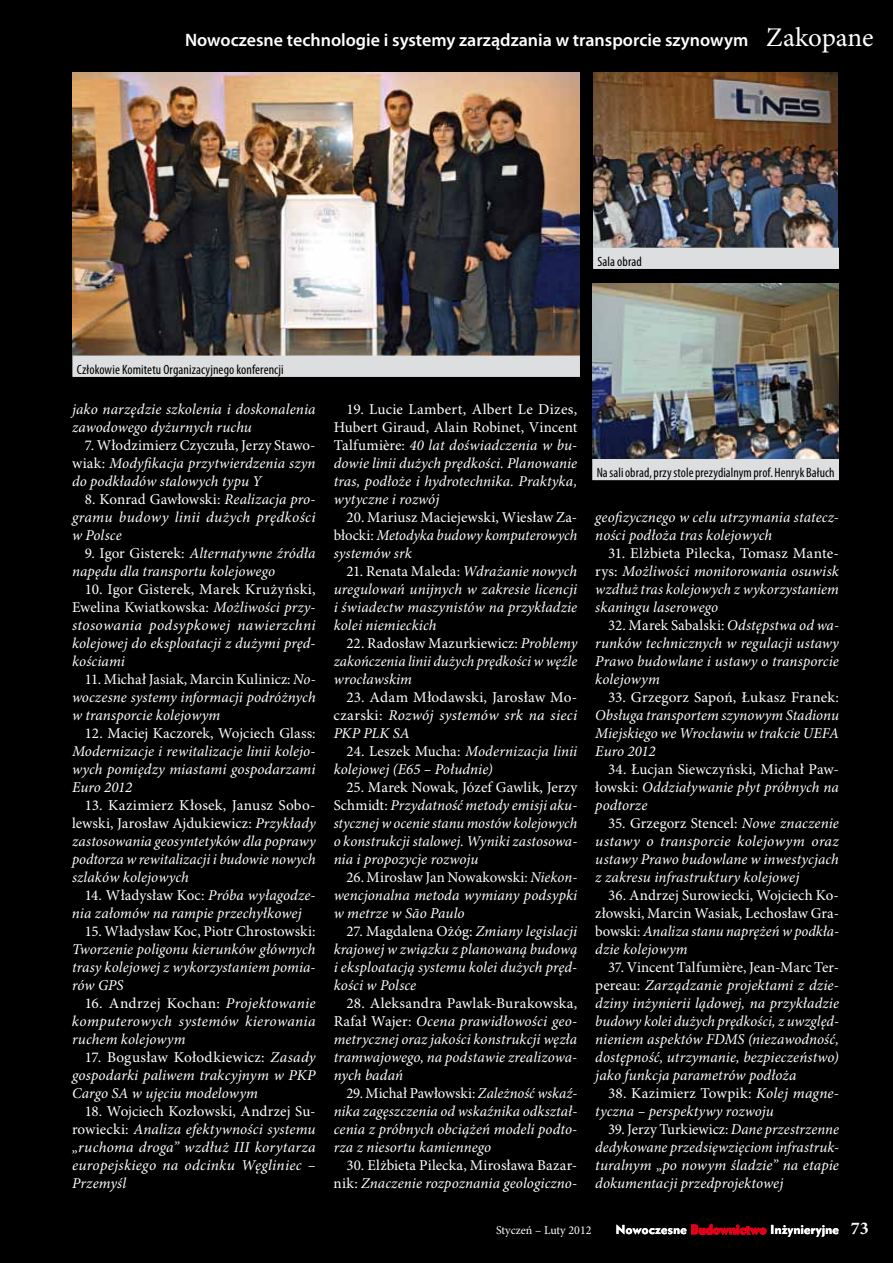
<style>
.page{position:relative;width:893px;height:1263px;background:#000}
.page>*{position:absolute;margin:0;border:0;box-sizing:border-box;transform-origin:0 0}
.t1{font:600 18px "Myriad Pro";color:#fff}
.t2{font:italic 15px/18px "Minion Pro";letter-spacing:.005em;color:#fff;text-align:justify}
.t3{font:15px/18px "Minion Pro";letter-spacing:.005em;color:#fff;text-align:justify}
.t4{font:condensed 13.5px "Myriad Pro";letter-spacing:.005em;color:#000}
.t5{font:12px "Geometr 415 Blk PL";color:#fff}
.t6{font:12px "Minion Pro";color:#fff}
.s1{font-family:"Minion Pro";font-weight:400;font-size:27px}
.s2{font-style:normal}
.s3{font-style:italic}
.s4{color:#e2001a}
.s5{font-family:"Minion Pro";font-weight:700;font-size:18px}
</style>
<div class="page">
<svg style="left:617px;top:1224px;width:222px;height:13px"></svg>
<img style="left:73px;top:73px;width:507px;height:283px">
<div style="left:73px;top:356px;width:507px;height:21px;background:#dddedf"></div>
<img style="left:592px;top:283px;width:247px;height:176px">
<img style="left:593px;top:72px;width:244px;height:176px">
<div style="left:592px;top:459px;width:247px;height:21px;background:#dddedf"></div>
<div style="left:593px;top:248px;width:246px;height:21px;background:#dddedf"></div>
<p class="t1" style="left:185px;top:30px;width:690px">Nowoczesne technologie i systemy zarządzania w transporcie szynowym <span class="s1">Zakopane</span></p>
<p class="t4" style="left:598px;top:254px;width:46px">Sala obrad</p>
<p class="t4" style="left:77px;top:362px;width:208px">Człokowie Komitetu Organizacyjnego konferencji</p>
<p class="t2" style="left:72px;top:401px;width:245px">jako narzędzie szkolenia i doskonalenia zawodowego dyżurnych ruchu</p>
<p class="t2" style="left:72px;top:437px;width:245px;text-indent:13px"><span class="s2">7. Włodzimierz Czyczuła, Jerzy Stawo&shy;wiak:</span> Modyfikacja przytwierdzenia szyn do podkładów stalowych typu Y</p>
<p class="t2" style="left:72px;top:491px;width:245px;text-indent:13px"><span class="s2">8. Konrad Gawłowski:</span> Realizacja pro&shy;gramu budowy linii dużych prędkości w Polsce</p>
<p class="t2" style="left:72px;top:545px;width:245px;text-indent:13px"><span class="s2">9. Igor Gisterek:</span> Alternatywne źródła napędu dla transportu kolejowego</p>
<p class="t2" style="left:72px;top:581px;width:245px;text-indent:13px"><span class="s2">10. Igor Gisterek, Marek Krużyński, Ewelina Kwiatkowska:</span> Możliwości przy&shy;stosowania podsypkowej nawierzchni kolejowej do eksploatacji z dużymi pręd&shy;kościami</p>
<p class="t2" style="left:72px;top:671px;width:245px;text-indent:13px"><span class="s2">11. Michał Jasiak, Marcin Kulinicz:</span> No&shy;woczesne systemy informacji podróżnych w transporcie kolejowym</p>
<p class="t3" style="left:85px;top:725px;width:232px">12. Maciej Kaczorek, Wojciech Glass:</p>
<p class="t2" style="left:72px;top:743px;width:245px">Modernizacje i rewitalizacje linii kolejo&shy;wych pomiędzy miastami gospodarzami Euro 2012</p>
<p class="t2" style="left:72px;top:797px;width:245px;text-indent:13px"><span class="s2">13. Kazimierz Kłosek, Janusz Sobo&shy;lewski, Jarosław Ajdukiewicz:</span> Przykłady zastosowania geosyntetyków dla poprawy podtorza w rewitalizacji i budowie nowych szlaków kolejowych</p>
<p class="t2" style="left:72px;top:887px;width:245px;text-indent:13px"><span class="s2">14. Władysław Koc:</span> Próba wyłagodze&shy;nia załomów na rampie przechyłkowej</p>
<p class="t3" style="left:85px;top:923px;width:232px">15. Władysław Koc, Piotr Chrostowski:</p>
<p class="t2" style="left:72px;top:941px;width:245px">Tworzenie poligonu kierunków głównych trasy kolejowej z wykorzystaniem pomia&shy;rów GPS</p>
<p class="t2" style="left:72px;top:995px;width:245px;text-indent:13px"><span class="s2">16. Andrzej Kochan:</span> Projektowanie komputerowych systemów kierowania ruchem kolejowym</p>
<p class="t2" style="left:72px;top:1049px;width:245px;text-indent:13px"><span class="s2">17. Bogusław Kołodkiewicz:</span> Zasady gospodarki paliwem trakcyjnym w PKP Cargo SA w ujęciu modelowym</p>
<p class="t2" style="left:72px;top:1103px;width:245px;text-indent:13px"><span class="s2">18. Wojciech Kozłowski, Andrzej Su&shy;rowiecki:</span> Analiza efektywności systemu „ruchoma droga” wzdłuż III korytarza europejskiego na odcinku Węgliniec – Przemyśl</p>
<p class="t2" style="left:334px;top:401px;width:245px;text-indent:13px"><span class="s2">19. Lucie Lambert, Albert Le Dizes, Hubert Giraud, Alain Robinet, Vincent Talfumière:</span> 40 lat doświadczenia w bu&shy;dowie linii dużych prędkości. Planowanie tras, podłoże i hydrotechnika. Praktyka, wytyczne i rozwój</p>
<p class="t3" style="left:334px;top:509px;width:245px;text-indent:13px">20. Mariusz Maciejewski, Wiesław Za&shy;błocki: <span class="s3">Metodyka budowy komputerowych systemów srk</span></p>
<p class="t2" style="left:334px;top:563px;width:245px;text-indent:13px"><span class="s2">21. Renata Maleda:</span> Wdrażanie nowych uregulowań unijnych w zakresie licencji i świadectw maszynistów na przykładzie kolei niemieckich</p>
<p class="t2" style="left:334px;top:635px;width:245px;text-indent:13px"><span class="s2">22. Radosław Mazurkiewicz:</span> Problemy zakończenia linii dużych prędkości w węźle wrocławskim</p>
<p class="t3" style="left:334px;top:689px;width:245px;text-indent:13px">23. Adam Młodawski, Jarosław Mo&shy;czarski: <span class="s3">Rozwój systemów srk na sieci PKP PLK SA</span></p>
<p class="t2" style="left:334px;top:743px;width:245px;text-indent:13px"><span class="s2">24. Leszek Mucha:</span> Modernizacja linii kolejowej (E65 – Południe)</p>
<p class="t2" style="left:334px;top:779px;width:245px;text-indent:13px"><span class="s2">25. Marek Nowak, Józef Gawlik, Jerzy Schmidt:</span> Przydatność metody emisji aku&shy;stycznej w ocenie stanu mostów kolejowych o konstrukcji stalowej. Wyniki zastosowa&shy;nia i propozycje rozwoju</p>
<p class="t2" style="left:334px;top:869px;width:245px;text-indent:13px"><span class="s2">26. Mirosław Jan Nowakowski:</span> Niekon&shy;wencjonalna metoda wymiany podsypki w metrze w São Paulo</p>
<p class="t2" style="left:334px;top:923px;width:245px;text-indent:13px"><span class="s2">27. Magdalena Ożóg:</span> Zmiany legislacji krajowej w związku z planowaną budową i eksploatacją systemu kolei dużych pręd&shy;kości w Polsce</p>
<p class="t2" style="left:334px;top:995px;width:245px;text-indent:13px"><span class="s2">28. Aleksandra Pawlak-Burakowska, Rafał Wajer:</span> Ocena prawidłowości geo&shy;metrycznej oraz jakości konstrukcji węzła tramwajowego, na podstawie zrealizowa&shy;nych badań</p>
<p class="t2" style="left:334px;top:1085px;width:245px;text-indent:13px"><span class="s2">29. Michał Pawłowski:</span> Zależność wskaź&shy;nika zagęszczenia od wskaźnika odkształ&shy;cenia z próbnych obciążeń modeli podto&shy;rza z niesortu kamiennego</p>
<p class="t3" style="left:334px;top:1157px;width:245px;text-align:right">30. Elżbieta Pilecka, Mirosława Bazar&shy;nik: <span class="s3">Znaczenie rozpoznania geologiczno-</span></p>
<p class="t4" style="left:597px;top:465px;width:239px">Na sali obrad, przy stole prezydialnym prof. Henryk Bałuch</p>
<p class="t2" style="left:595px;top:509px;width:245px">geofizycznego w celu utrzymania statecz&shy;ności podłoża tras kolejowych</p>
<p class="t2" style="left:595px;top:545px;width:245px;text-indent:13px"><span class="s2">31. Elżbieta Pilecka, Tomasz Mante&shy;rys:</span> Możliwości monitorowania osuwisk wzdłuż tras kolejowych z wykorzystaniem skaningu laserowego</p>
<p class="t2" style="left:595px;top:617px;width:245px;text-indent:13px"><span class="s2">32. Marek Sabalski:</span> Odstępstwa od wa&shy;runków technicznych w regulacji ustawy Prawo budowlane i ustawy o transporcie kolejowym</p>
<p class="t3" style="left:608px;top:689px;width:232px">33. Grzegorz Sapoń, Łukasz Franek:</p>
<p class="t2" style="left:595px;top:707px;width:245px">Obsługa transportem szynowym Stadionu Miejskiego we Wrocławiu w trakcie UEFA Euro 2012</p>
<p class="t3" style="left:595px;top:761px;width:245px;text-indent:13px">34. Łucjan Siewczyński, Michał Paw&shy;łowski: <span class="s3">Oddziaływanie płyt próbnych na podtorze</span></p>
<p class="t2" style="left:595px;top:815px;width:245px;text-indent:13px"><span class="s2">35. Grzegorz Stencel:</span> Nowe znaczenie ustawy o transporcie kolejowym oraz ustawy Prawo budowlane w inwestycjach z zakresu infrastruktury kolejowej</p>
<p class="t3" style="left:595px;top:887px;width:245px;text-indent:13px">36. Andrzej Surowiecki, Wojciech Ko&shy;złowski, Marcin Wasiak, Lechosław Gra&shy;bowski: <span class="s3">Analiza stanu naprężeń w podkła&shy;dzie kolejowym</span></p>
<p class="t2" style="left:595px;top:959px;width:245px;text-indent:13px"><span class="s2">37. Vincent Talfumière, Jean-Marc Ter&shy;pereau:</span> Zarządzanie projektami z dzie&shy;dziny inżynierii lądowej, na przykładzie budowy kolei dużych prędkości, z uwzględ&shy;nieniem aspektów FDMS (niezawodność, dostępność, utrzymanie, bezpieczeństwo) jako funkcja parametrów podłoża</p>
<p class="t2" style="left:595px;top:1085px;width:245px;text-indent:13px"><span class="s2">38. Kazimierz Towpik:</span> Kolej magne&shy;tyczna – perspektywy rozwoju</p>
<p class="t2" style="left:595px;top:1121px;width:245px;text-indent:13px"><span class="s2">39. Jerzy Turkiewicz:</span> Dane przestrzenne dedykowane przedsięwzięciom infrastruk&shy;turalnym „po nowym śladzie” na etapie dokumentacji przedprojektowej</p>
<p class="t6" style="left:496px;top:1223px;width:97px">Styczeń – Luty 2012</p>
<p class="t5" style="left:616px;top:1221px;width:255px">Nowoczesne <span class="s4">Budownictwo</span> Inżynieryjne <span class="s5">73</span></p>
</div>
